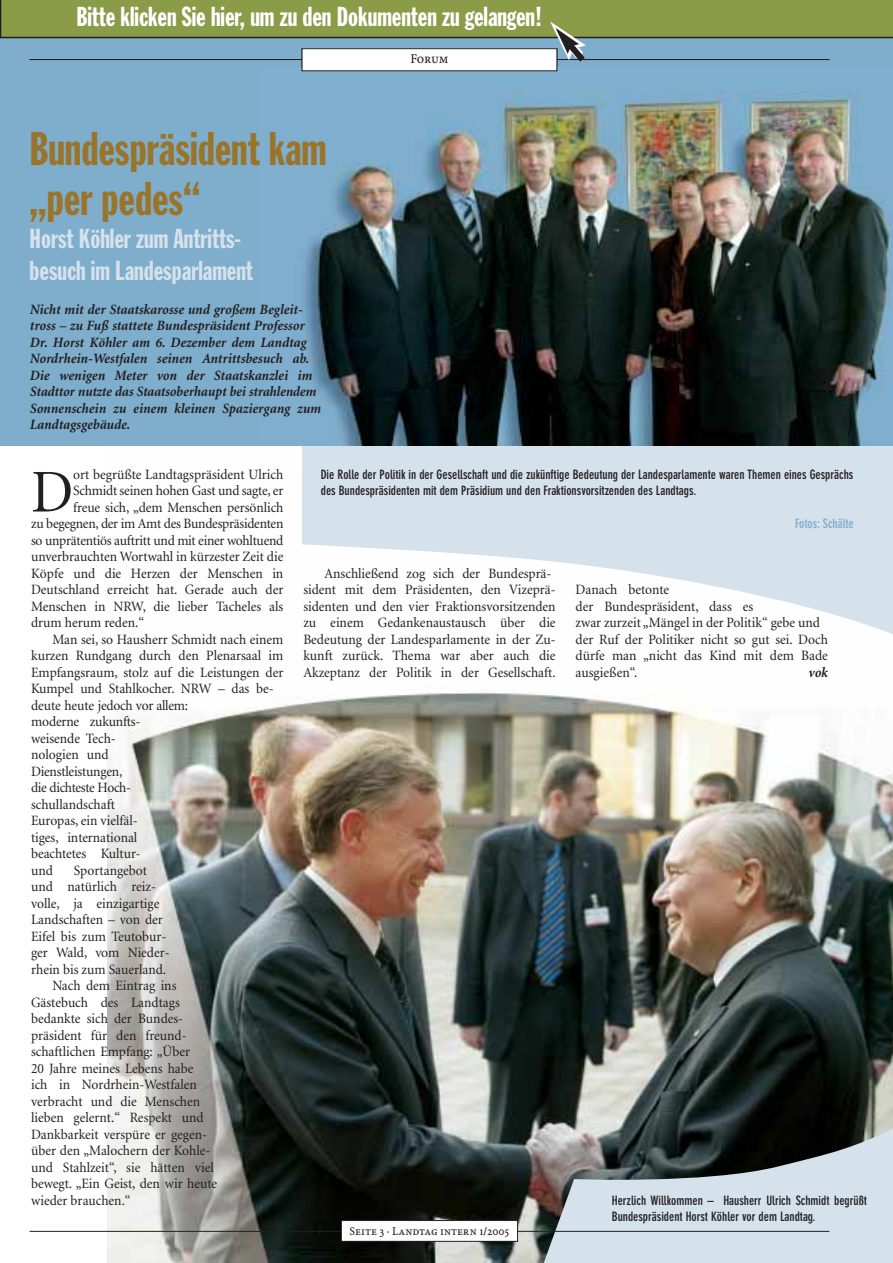
<style>
.page{position:relative;width:893px;height:1263px;background:#fff}
.page>*{position:absolute;margin:0;border:0;box-sizing:border-box;transform-origin:0 0}
.t1{font:60.75px "Minion";color:#231f20;scale:.95 1}
.t2{font:46.5px/49.5px "Franklin Gothic Extra Cond";color:#9a742b}
.t3{font:27px "Franklin Gothic Extra Cond";color:#fff}
.t4{font:27px/33px "Franklin Gothic Extra Cond";color:#d5e1eb}
.t5{font:14.25px/16.5px "Minion";color:#231f20;scale:.95 1}
.t6{font:italic 700 14.25px/16.5px "Minion";color:#231f20;scale:.95 1}
.t7{font:14.25px "Minion";letter-spacing:-.02em;color:#231f20;scale:.95 1}
.t8{font:14.25px "Minion";letter-spacing:-.025em;color:#231f20;scale:.95 1}
.t9{font:13.5px "WDR Minion Caps";letter-spacing:-.015em;color:#231f20}
.t10{font:700 condensed 12.75px/16.5px "DIN Neuzeit Grotesk";color:#231f20}
.t11{font:700 condensed 12.75px "DIN Neuzeit Grotesk";color:#7eaecc}
.t12{font:12px "WDR Minion Caps";color:#231f20}
</style>
<div class="page">
<img style="left:108px;top:692px;width:784px;height:571px">
<div style="left:0;top:0;width:892px;height:446px;background:#7eaecc"></div>
<svg style="left:302px;top:446px;width:590px;height:188px;fill:#d5e1eb"></svg>
<img style="left:301px;top:68px;width:590px;height:378px">
<div style="left:302px;top:49px;width:255px;height:22px;background:#fff"></div>
<svg style="left:539px;top:1122px;width:353px;height:141px;background:#9da6ac"></svg>
<hr style="left:30px;top:1231px;width:799px;height:1px;background:#231f20">
<div style="left:341px;top:1221px;width:176px;height:20px;background:#fff"></div>
<div style="left:341px;top:1220px;width:176px;height:22px;border:1px solid #231f20"></div>
<svg style="left:0;top:0;width:892px;height:68px"></svg>
<h3 class="t3" style="left:76px;top:7px;width:467px">Bitte klicken Sie hier, um zu den Dokumenten zu gelangen!</h3>
<h2 class="t2" style="left:30px;top:127px;width:298px">Bundespräsident kam „per pedes“</h2>
<h3 class="t4" style="left:30px;top:223px;width:225px">Horst Köhler zum Antritts&shy;besuch im Landesparlament</h3>
<p class="t6" style="left:30px;top:302px;width:308px">Nicht mit der Staatskarosse und großem Begleit&shy;tross – zu Fuß stattete Bundespräsident Professor Dr. Horst Köhler am 6. Dezember dem Landtag Nordrhein-Westfalen seinen Antrittsbesuch ab.<br>Die wenigen Meter von der Staatskanzlei im Stadttor nutzte das Staatsoberhaupt bei strahlendem Sonnenschein zu einem kleinen Spaziergang zum Landtagsgebäude.</p>
<p class="t9" style="left:423px;top:51px;width:14px">???</p>
<p class="t9" style="left:410px;top:51px;width:40px">Forum</p>
<h1 class="t1" style="left:31px;top:468px;width:46px">D</h1>
<p class="t5" style="left:73px;top:467px;width:223px">ort begrüßte Landtagspräsident Ulrich</p>
<p class="t5" style="left:73px;top:483px;width:223px">Schmidt seinen hohen Gast und sagte, er</p>
<p class="t5" style="left:73px;top:500px;width:223px">freue sich, „dem Menschen persönlich</p>
<p class="t7" style="left:31px;top:518px;width:267px">zu begegnen, der im Amt des Bundespräsidenten</p>
<p class="t7" style="left:31px;top:534px;width:267px">so unprätentiös auftritt und mit einer wohltuend</p>
<p class="t5" style="left:31px;top:549px;width:267px">unverbrauchten Wortwahl in kürzester Zeit die</p>
<p class="t5" style="left:31px;top:566px;width:267px">Köpfe und die Herzen der Menschen in</p>
<p class="t5" style="left:31px;top:582px;width:267px">Deutschland erreicht hat. Gerade auch der</p>
<p class="t5" style="left:31px;top:599px;width:267px">Menschen in NRW, die lieber Tacheles als</p>
<p class="t5" style="left:31px;top:615px;width:121px">drum herum reden.“</p>
<p class="t5" style="left:52px;top:632px;width:245px">Man sei, so Hausherr Schmidt nach einem</p>
<p class="t5" style="left:31px;top:648px;width:267px">kurzen Rundgang durch den Plenarsaal im</p>
<p class="t5" style="left:31px;top:665px;width:267px">Empfangsraum, stolz auf die Leistungen der</p>
<p class="t5" style="left:31px;top:681px;width:257px">Kumpel und Stahlkocher. NRW – das be-</p>
<p class="t5" style="left:31px;top:698px;width:167px">deute heute jedoch vor allem:</p>
<p class="t5" style="left:31px;top:714px;width:117px">moderne zukunfts-</p>
<p class="t5" style="left:31px;top:731px;width:91px">weisende Tech-</p>
<p class="t5" style="left:31px;top:747px;width:83px">nologien und</p>
<p class="t5" style="left:31px;top:764px;width:97px">Dienstleistungen,</p>
<p class="t8" style="left:31px;top:782px;width:107px">die dichteste Hoch-</p>
<p class="t5" style="left:31px;top:797px;width:90px">schullandschaft</p>
<p class="t5" style="left:31px;top:813px;width:114px">Europas, ein vielfäl-</p>
<p class="t5" style="left:31px;top:830px;width:113px">tiges, international</p>
<p class="t5" style="left:31px;top:846px;width:117px">beachtetes Kultur-</p>
<p class="t5" style="left:31px;top:863px;width:24px">und</p>
<p class="t5" style="left:74px;top:863px;width:79px">Sportangebot</p>
<p class="t5" style="left:31px;top:879px;width:133px">und natürlich reiz-</p>
<p class="t5" style="left:31px;top:896px;width:137px">volle, ja einzigartige</p>
<p class="t5" style="left:31px;top:912px;width:140px">Landschaften – von der</p>
<p class="t5" style="left:31px;top:929px;width:144px">Eifel bis zum Teutobur-</p>
<p class="t5" style="left:31px;top:945px;width:147px">ger Wald, vom Nieder-</p>
<p class="t5" style="left:31px;top:962px;width:144px">rhein bis zum Sauerland.</p>
<p class="t5" style="left:52px;top:978px;width:132px">Nach dem Eintrag ins</p>
<p class="t5" style="left:31px;top:995px;width:158px">Gästebuch des Landtags</p>
<p class="t5" style="left:31px;top:1011px;width:162px">bedankte sich der Bundes-</p>
<p class="t5" style="left:31px;top:1028px;width:165px">präsident für den freund-</p>
<p class="t5" style="left:31px;top:1044px;width:169px">schaftlichen Empfang: „Über</p>
<p class="t5" style="left:31px;top:1061px;width:172px">20 Jahre meines Lebens habe</p>
<p class="t5" style="left:31px;top:1077px;width:176px">ich in Nordrhein-Westfalen</p>
<p class="t5" style="left:31px;top:1094px;width:180px">verbracht und die Menschen</p>
<p class="t5" style="left:31px;top:1110px;width:183px">lieben gelernt.“ Respekt und</p>
<p class="t5" style="left:31px;top:1127px;width:187px">Dankbarkeit verspüre er gegen-</p>
<p class="t5" style="left:31px;top:1143px;width:190px">über den „Malochern der Kohle-</p>
<p class="t5" style="left:31px;top:1160px;width:194px">und Stahlzeit“, sie hätten viel</p>
<p class="t5" style="left:31px;top:1176px;width:197px">bewegt. „Ein Geist, den wir heute</p>
<p class="t5" style="left:31px;top:1193px;width:106px">wieder brauchen.“</p>
<p class="t10" style="left:321px;top:467px;width:534px">Die Rolle der Politik in der Gesellschaft und die zukünftige Bedeutung der Landesparlamente waren Themen eines Gesprächs des Bundespräsidenten mit dem Präsidium und den Fraktionsvorsitzenden des Landtags.</p>
<p class="t11" style="left:795px;top:519px;width:60px">Fotos: Schälte</p>
<p class="t5" style="left:303px;top:566px;width:267px;text-indent:21px">Anschließend zog sich der Bundesprä&shy;sident mit dem Präsidenten, den Vizeprä&shy;sidenten und den vier Fraktionsvorsitzenden zu einem Gedankenaustausch über die Bedeutung der Landesparlamente in der Zu&shy;kunft zurück. Thema war aber auch die Akzeptanz der Politik in der Gesellschaft.</p>
<p class="t5" style="left:575px;top:582px;width:267px">Danach betonte<br>der Bundespräsident, dass es<br>zwar zurzeit „Mängel in der Politik“ gebe und der Ruf der Politiker nicht so gut sei. Doch dürfe man „nicht das Kind mit dem Bade ausgießen“.</p>
<p class="t6" style="left:808px;top:665px;width:22px">vok</p>
<p class="t12" style="left:349px;top:1224px;width:161px">Seite 3 · Landtag intern 1/2005</p>
<p class="t10" style="left:611px;top:1193px;width:257px">Herzlich Willkommen – Hausherr Ulrich Schmidt begrüßt<br>Bundespräsident Horst Köhler vor dem Landtag.</p>
</div>
